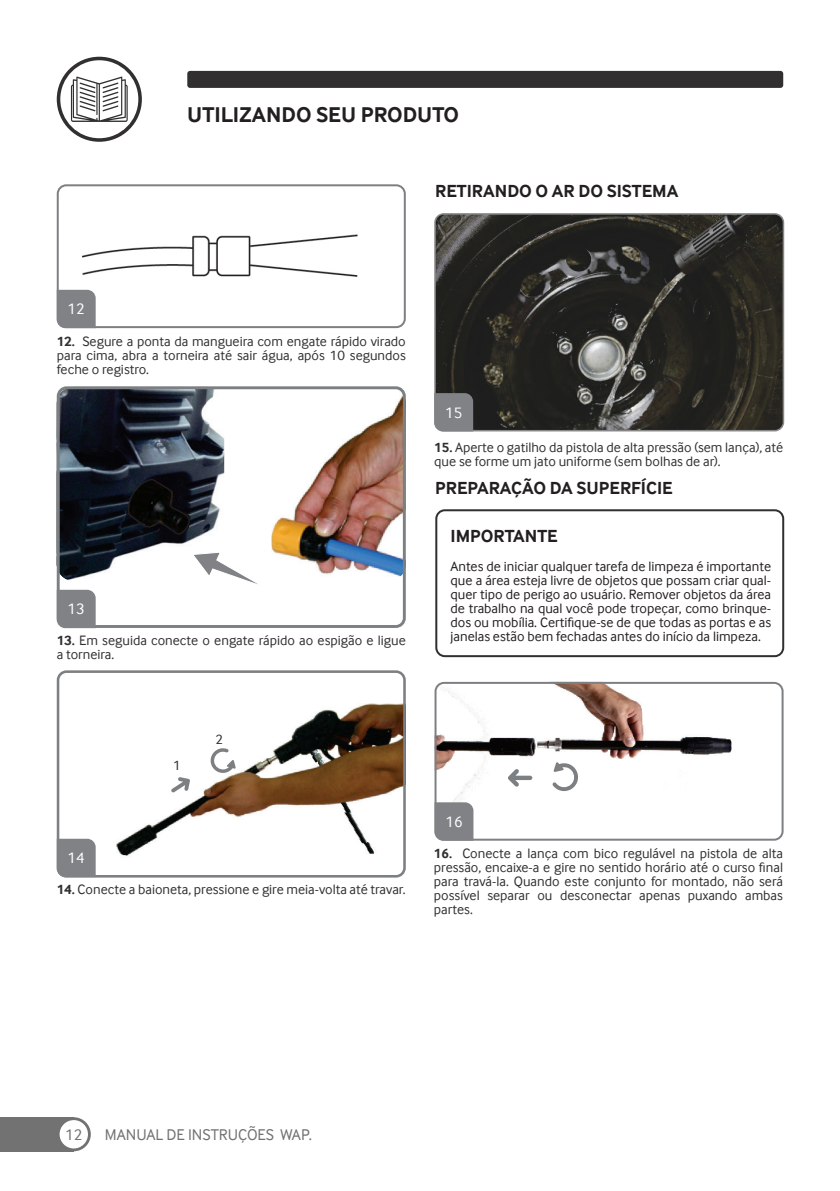
<style>
.page{position:relative;width:840px;height:1191px;background:#fff}
.page>*{position:absolute;margin:0;border:0;box-sizing:border-box;transform-origin:0 0}
.t1{font:700 22px "Inter Face";color:#231f20}
.t2{font:700 18px "Inter Face";color:#231f20}
.t3{font:16px "Inter Face";color:#717271}
.t4{font:15.8px "Inter Face";color:#fff}
.t5{font:14px/14px "Inter Face";color:#312f30}
.t6{font:14px/14px "Inter Face";color:#231f20;text-align:justify}
.s1{font-weight:700}
</style>
<div class="page">
<div style="left:0;top:1117px;width:74px;height:34px;background:#717271"></div>
<svg style="left:57px;top:1117px;width:34px;height:34px"></svg>
<div style="left:60px;top:1120px;width:28px;height:28px;background:#fff;border-radius:50%"></div>
<div style="left:187px;top:71px;width:595px;height:17px;background:#312f30;border-radius:3px"></div>
<svg style="left:57px;top:57px;width:85px;height:85px"></svg>
<div style="left:60px;top:60px;width:78px;height:78px;background:#fff;border-radius:50%"></div>
<svg style="left:71px;top:77px;width:57px;height:45px"></svg>
<img style="left:271px;top:389px;width:134px;height:188px">
<img style="left:61px;top:390px;width:163px;height:190px">
<svg style="left:125px;top:479px;width:66px;height:59px;background:#0c0d10"></svg>
<div style="left:57px;top:386px;width:348px;height:242px;border:3px solid #7d8082;border-radius:9px"></div>
<img style="left:60px;top:185px;width:344px;height:142px">
<div style="left:57px;top:184px;width:348px;height:144px;border:2px solid #7d8082;border-radius:9px"></div>
<img style="left:437px;top:685px;width:294px;height:117px">
<svg style="left:507px;top:769px;width:25px;height:18px"></svg>
<svg style="left:552px;top:762px;width:27px;height:31px"></svg>
<div style="left:434px;top:682px;width:349px;height:158px;border:2px solid #7d8082;border-radius:9px"></div>
<img style="left:116px;top:703px;width:285px;height:153px">
<img style="left:342px;top:812px;width:16px;height:11px">
<img style="left:348px;top:822px;width:16px;height:11px">
<img style="left:353px;top:832px;width:16px;height:11px">
<svg style="left:171px;top:777px;width:19px;height:15px"></svg>
<svg style="left:210px;top:748px;width:26px;height:26px"></svg>
<div style="left:57px;top:670px;width:348px;height:207px;border:3px solid #7d8082;border-radius:9px"></div>
<img style="left:437px;top:214px;width:346px;height:217px">
<div style="left:434px;top:213px;width:349px;height:218px;border:2px solid #878787;border-radius:9px"></div>
<svg style="left:434px;top:393px;width:39px;height:38px"></svg>
<svg style="left:434px;top:802px;width:39px;height:38px"></svg>
<div style="left:435px;top:509px;width:348px;height:148px;border:2px solid #312f30;border-radius:9px"></div>
<svg style="left:191px;top:551px;width:66px;height:33px"></svg>
<div style="left:57px;top:838px;width:39px;height:39px;background:#808285"></div>
<svg style="left:57px;top:590px;width:39px;height:38px"></svg>
<svg style="left:57px;top:290px;width:39px;height:38px"></svg>
<h1 class="t1" style="left:187px;top:102px;width:273px">UTILIZANDO SEU PRODUTO</h1>
<p class="t2" style="left:435px;top:181px;width:245px">RETIRANDO O AR DO SISTEMA</p>
<p class="t4" style="left:68px;top:300px;width:19px">12</p>
<p class="t5" style="left:57px;top:334px;width:350px;text-align:justify"><span class="s1">12.</span> Segure a ponta da mangueira com engate rápido virado para cima, abra a torneira até sair água, após 10 segundos feche o registro.</p>
<p class="t4" style="left:68px;top:600px;width:19px">13</p>
<p class="t5" style="left:57px;top:633px;width:350px"><span class="s1">13.</span> Em seguida conecte o engate rápido ao espigão e ligue a torneira.</p>
<p class="t4" style="left:445px;top:403px;width:19px">15</p>
<p class="t5" style="left:434px;top:440px;width:350px"><span class="s1">15.</span> Aperte o gatilho da pistola de alta pressão (sem lança), até que se forme um jato uniforme (sem bolhas de ar).</p>
<p class="t2" style="left:435px;top:477px;width:239px">PREPARAÇÃO DA SUPERFÍCIE</p>
<p class="t2" style="left:450px;top:525px;width:109px">IMPORTANTE</p>
<p class="t6" style="left:450px;top:559px;width:322px">Antes de iniciar qualquer tarefa de limpeza é importante que a área esteja livre de objetos que possam criar qual&shy;quer tipo de perigo ao usuário. Remover objetos da área de trabalho na qual você pode tropeçar, como brinque&shy;dos ou mobília. Certifique-se de que todas as portas e as janelas estão bem fechadas antes do início da limpeza.</p>
<p class="t4" style="left:68px;top:849px;width:19px">14</p>
<p class="t5" style="left:173px;top:758px;width:9px">1</p>
<p class="t5" style="left:215px;top:732px;width:9px">2</p>
<p class="t5" style="left:57px;top:882px;width:350px"><span class="s1">14.</span> Conecte a baioneta, pressione e gire meia-volta até travar.</p>
<p class="t4" style="left:445px;top:812px;width:19px">16</p>
<p class="t5" style="left:433px;top:846px;width:350px;text-align:justify"><span class="s1">16.</span> Conecte a lança com bico regulável na pistola de alta pressão, encaixe-a e gire no sentido horário até o curso final para travá-la. Quando este conjunto for montado, não será possível separar ou desconectar apenas puxando ambas partes.</p>
<p class="t3" style="left:65px;top:1125px;width:19px">12</p>
<p class="t3" style="left:105px;top:1125px;width:208px">MANUAL DE INSTRUÇÕES WAP.</p>
</div>
